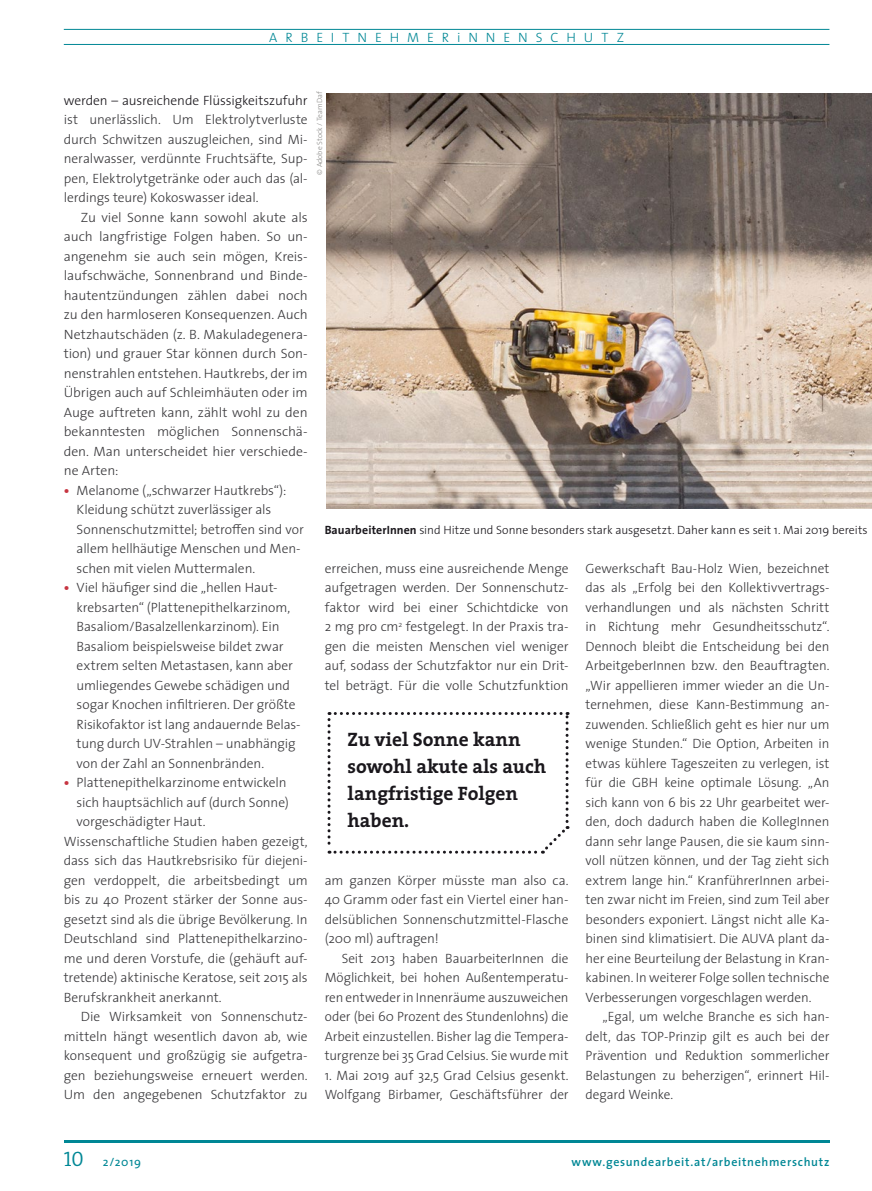
<style>
.page{position:relative;width:872px;height:1191px;background:#fff}
.page>*{position:absolute;margin:0;border:0;box-sizing:border-box;transform-origin:0 0}
.t1{font:700 19.5px/27px "The Serif";color:#1a171c}
.t2{font:300 13.5px/19.5px "The Sans";letter-spacing:-.005em;color:#38373a;text-align:justify}
.t3{font:300 13.5px "The Sans";letter-spacing:-.01em;color:#1a171c}
.t4{font:300 13.5px "The Sans";letter-spacing:.59em;color:#008795}
.t5{font:300 12px "The Sans";letter-spacing:.005em;color:#1a171c}
.t6{font:600 12px "The Sans";letter-spacing:.06em;color:#008795}
.t7{font:12px "The Sans";color:#008795}
.t8{font:300 7.5px "The Sans";color:#888785}
.s1{font-weight:700;color:#c73642}
.s2{font-weight:700}
.s3{font-family:"The Serif Semi Light Caps";font-size:21px}
</style>
<div class="page">
<hr style="left:64px;top:1140px;width:765px;height:2px;background:#008795">
<hr style="left:64px;top:29px;width:765px;height:1px;background:#008795">
<hr style="left:64px;top:44px;width:765px;height:1px;background:#008795">
<img style="left:326px;top:94px;width:546px;height:414px">
<svg style="left:327px;top:712px;width:242px;height:141px"></svg>
<p class="t4" style="left:269px;top:26px;width:356px">ARBEITNEHMERiNNENSCHUTZ</p>
<p class="t3" style="left:64px;top:89px;width:245px">werden – ausreichende Flüssigkeitszufuhr</p>
<p class="t2" style="left:64px;top:109px;width:245px">ist unerlässlich. Um Elektrolytverluste durch Schwitzen auszugleichen, sind Mi&shy;neralwasser, verdünnte Fruchtsäfte, Sup&shy;pen, Elektrolytgetränke oder auch das (al&shy;lerdings teure) Kokoswasser ideal.</p>
<p class="t2" style="left:64px;top:207px;width:245px;text-indent:17px">Zu viel Sonne kann sowohl akute als auch langfristige Folgen haben. So un&shy;angenehm sie auch sein mögen, Kreis&shy;laufschwäche, Sonnenbrand und Binde&shy;hautentzündungen zählen dabei noch zu den harmloseren Konsequenzen. Auch Netzhautschäden (z. B. Makuladegenera&shy;tion) und grauer Star können durch Son&shy;nenstrahlen entstehen. Hautkrebs, der im Übrigen auch auf Schleimhäuten oder im Auge auftreten kann, zählt wohl zu den bekanntesten möglichen Sonnenschä&shy;den. Man unterscheidet hier verschiede&shy;ne Arten:</p>
<p class="t2" style="left:77px;top:480px;width:229px;text-align:left;text-indent:-13px"><span class="s1">•</span> Melanome („schwarzer Hautkrebs“):<br>Kleidung schützt zuverlässiger als Sonnenschutzmittel; betroffen sind vor allem hellhäutige Menschen und Men&shy;schen mit vielen Muttermalen.</p>
<p class="t2" style="left:77px;top:577px;width:226px;text-align:left;text-indent:-13px"><span class="s1">•</span> Viel häufiger sind die „hellen Haut&shy;krebsarten“ (Plattenepithelkarzinom, Basaliom/Basalzellenkarzinom). Ein Basaliom beispielsweise bildet zwar extrem selten Metastasen, kann aber umliegendes Gewebe schädigen und sogar Knochen infiltrieren. Der größte Risikofaktor ist lang andauernde Belas&shy;tung durch UV-Strahlen – unabhängig von der Zahl an Sonnenbränden.</p>
<p class="t2" style="left:64px;top:772px;width:224px"><span class="s1">•</span> Plattenepithelkarzinome entwickeln</p>
<p class="t2" style="left:77px;top:792px;width:214px">sich hauptsächlich auf (durch Sonne)</p>
<p class="t2" style="left:77px;top:811px;width:130px">vorgeschädigter Haut.</p>
<p class="t2" style="left:64px;top:831px;width:245px">Wissenschaftliche Studien haben gezeigt,</p>
<p class="t2" style="left:64px;top:850px;width:245px">dass sich das Hautkrebsrisiko für diejeni-</p>
<p class="t2" style="left:64px;top:870px;width:245px">gen verdoppelt, die arbeitsbedingt um</p>
<p class="t2" style="left:64px;top:889px;width:245px">bis zu 40 Prozent stärker der Sonne aus-</p>
<p class="t2" style="left:64px;top:909px;width:245px">gesetzt sind als die übrige Bevölkerung. In</p>
<p class="t2" style="left:64px;top:928px;width:245px">Deutschland sind Plattenepithelkarzino-</p>
<p class="t2" style="left:64px;top:948px;width:245px">me und deren Vorstufe, die (gehäuft auf-</p>
<p class="t2" style="left:64px;top:967px;width:245px">tretende) aktinische Keratose, seit 2015 als</p>
<p class="t2" style="left:64px;top:987px;width:159px">Berufskrankheit anerkannt.</p>
<p class="t2" style="left:81px;top:1006px;width:228px">Die Wirksamkeit von Sonnenschutz-</p>
<p class="t2" style="left:64px;top:1026px;width:245px">mitteln hängt wesentlich davon ab, wie</p>
<p class="t2" style="left:64px;top:1045px;width:245px">konsequent und großzügig sie aufgetra-</p>
<p class="t2" style="left:64px;top:1065px;width:245px">gen beziehungsweise erneuert werden.</p>
<p class="t2" style="left:64px;top:1084px;width:245px">Um den angegebenen Schutzfaktor zu</p>
<p class="t8" style="left:313px;top:175px;width:85px;rotate:-90deg">© Adobe Stock / TeamDaf</p>
<p class="t5" style="left:325px;top:520px;width:544px"><span class="s2">BauarbeiterInnen</span> sind Hitze und Sonne besonders stark ausgesetzt. Daher kann es seit 1. Mai 2019 bereits</p>
<p class="t2" style="left:325px;top:558px;width:245px">erreichen, muss eine ausreichende Menge aufgetragen werden. Der Sonnenschutz&shy;faktor wird bei einer Schichtdicke von 2 mg pro cm<sup>2</sup> festgelegt. In der Praxis tra&shy;gen die meisten Menschen viel weniger auf, sodass der Schutzfaktor nur ein Drit&shy;tel beträgt. Für die volle Schutzfunktion</p>
<h1 class="t1" style="left:347px;top:725px;width:200px">Zu viel Sonne kann sowohl akute als auch langfristige Folgen haben.</h1>
<p class="t2" style="left:325px;top:870px;width:245px">am ganzen Körper müsste man also ca.<br>40 Gramm oder fast ein Viertel einer han&shy;delsüblichen Sonnenschutzmittel-Flasche (200 ml) auftragen!</p>
<p class="t2" style="left:325px;top:948px;width:245px;text-indent:17px">Seit 2013 haben BauarbeiterInnen die Möglichkeit, bei hohen Außentemperatu&shy;ren entweder in Innenräume auszuweichen oder (bei 60 Prozent des Stundenlohns) die Arbeit einzustellen. Bisher lag die Tempera&shy;turgrenze bei 35 Grad Celsius. Sie wurde mit</p>
<p class="t2" style="left:325px;top:1065px;width:245px">1. Mai 2019 auf 32,5 Grad Celsius gesenkt.<br>Wolfgang Birbamer, Geschäftsführer der</p>
<p class="t2" style="left:585px;top:558px;width:245px">Gewerkschaft Bau-Holz Wien, bezeichnet das als „Erfolg bei den Kollektivvertrags&shy;verhandlungen und als nächsten Schritt in Richtung mehr Gesundheitsschutz“.<br>Dennoch bleibt die Entscheidung bei den ArbeitgeberInnen bzw. den Beauftragten. „Wir appellieren immer wieder an die Un&shy;ternehmen, diese Kann-Bestimmung an&shy;zuwenden. Schließlich geht es hier nur um wenige Stunden.“ Die Option, Arbeiten in etwas kühlere Tageszeiten zu verlegen, ist für die GBH keine optimale Lösung. „An sich kann von 6 bis 22 Uhr gearbeitet wer&shy;den, doch dadurch haben die KollegInnen dann sehr lange Pausen, die sie kaum sinn&shy;voll nützen können, und der Tag zieht sich extrem lange hin.“ KranführerInnen arbei&shy;ten zwar nicht im Freien, sind zum Teil aber besonders exponiert. Längst nicht alle Ka&shy;binen sind klimatisiert. Die AUVA plant da&shy;her eine Beurteilung der Belastung in Kran&shy;kabinen. In weiterer Folge sollen technische Verbesserungen vorgeschlagen werden.</p>
<p class="t2" style="left:585px;top:1006px;width:245px;text-indent:17px">„Egal, um welche Branche es sich han&shy;delt, das TOP-Prinzip gilt es auch bei der Prävention und Reduktion sommerlicher Belastungen zu beherzigen“, erinnert Hil&shy;degard Weinke.</p>
<p class="t7" style="left:64px;top:1151px;width:79px"><span class="s3">10</span> 2/2019</p>
<p class="t6" style="left:571px;top:1151px;width:259px">www.gesundearbeit.at/arbeitnehmerschutz</p>
</div>
